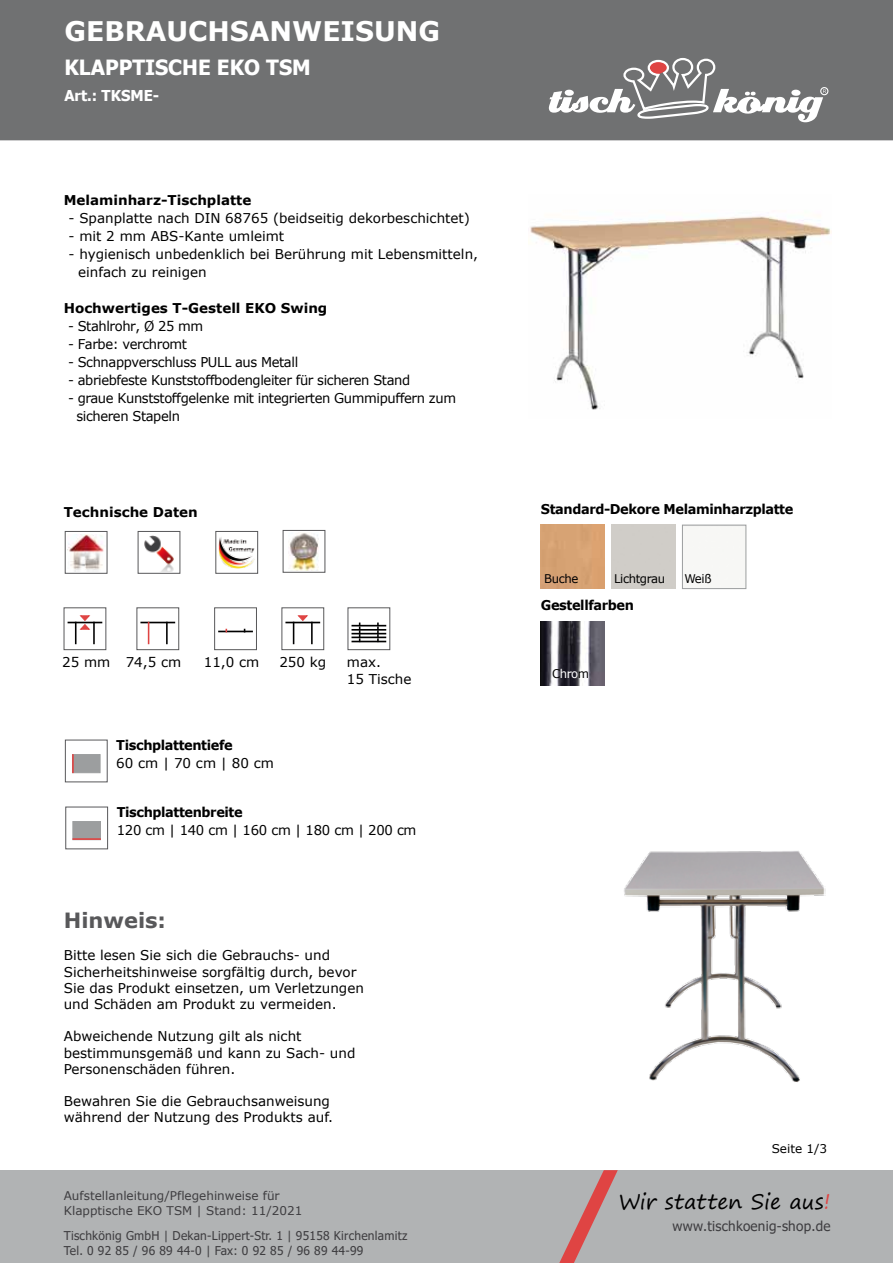
<style>
.page{position:relative;width:893px;height:1263px;background:#fff}
.page>*{position:absolute;margin:0;border:0;box-sizing:border-box;transform-origin:0 0}
.t1{font:700 27px "Verdana";color:#fff}
.t2{font:700 21px "Tahoma";color:#fff}
.t3{font:21px "Segoe Print";letter-spacing:.005em;color:#000}
.t4{font:700 21px "Verdana";color:#58585a}
.t5{font:700 15px "Tahoma";color:#fff}
.t6{font:13.65px "Tahoma";letter-spacing:.02em;color:#3e3d40}
.t7{font:13.5px/16.2px "Verdana";color:#000}
.t8{font:13.5px/18px "Verdana";letter-spacing:-.03em;color:#000}
.t9{font:700 13.5px "Verdana";letter-spacing:-.03em;color:#000;scale:.96 1}
.t10{font:700 13.5px "Verdana";color:#000}
.t11{font:13.5px "Verdana";letter-spacing:-.02em;color:#000}
.t12{font:12.15px/15px "Tahoma";letter-spacing:.02em;color:#3e3d40}
.t13{font:12px/14.4px "Verdana";color:#3e3d40}
.t14{font:12px "Verdana";letter-spacing:-.03em;color:#000}
.t15{font:12px "Verdana";letter-spacing:-.04em;color:#fff}
.s1{color:#000}
.s2{color:#df4443}
</style>
<div class="page">
<div style="left:0;top:1170px;width:893px;height:93px;background:#b1b3b4"></div>
<div style="left:0;top:0;width:893px;height:140px;background:#707172"></div>
<svg style="left:559px;top:1170px;width:59px;height:93px;background:#bc9898"></svg>
<div style="left:820px;top:87px;width:8px;height:8px;border:1px solid #fff;border-radius:50%"></div>
<svg style="left:549px;top:57px;width:277px;height:65px"></svg>
<div style="left:682px;top:525px;width:64px;height:64px;border:1px solid #9c9e9f"></div>
<img style="left:541px;top:621px;width:63px;height:64px">
<div style="left:214px;top:607px;width:43px;height:43px;background:#fff;border:1px solid #58585a"></div>
<hr style="left:218px;top:631px;width:35px;height:1px;background:#000">
<svg style="left:348px;top:607px;width:42px;height:43px"></svg>
<hr style="left:351px;top:641px;width:35px;height:1px;background:#000">
<hr style="left:351px;top:636px;width:35px;height:2px;background:#000">
<hr style="left:351px;top:633px;width:35px;height:1px;background:#000">
<hr style="left:351px;top:629px;width:35px;height:2px;background:#000">
<svg style="left:359px;top:622px;width:1px;height:19px"></svg>
<svg style="left:377px;top:622px;width:2px;height:19px"></svg>
<hr style="left:351px;top:625px;width:35px;height:1px;background:#000">
<div style="left:215px;top:531px;width:43px;height:43px;background:#fff;border:1px solid #58585a"></div>
<img style="left:219px;top:537px;width:36px;height:32px">
<div style="left:138px;top:531px;width:42px;height:43px;background:#fff;border:1px solid #58585a"></div>
<img style="left:144px;top:536px;width:30px;height:36px">
<div style="left:65px;top:531px;width:42px;height:43px;background:#fff;border:1px solid #58585a"></div>
<img style="left:68px;top:534px;width:36px;height:38px">
<div style="left:137px;top:607px;width:42px;height:43px;background:#fff;border:1px solid #58585a"></div>
<hr style="left:166px;top:622px;width:2px;height:22px;background:#000">
<hr style="left:140px;top:622px;width:35px;height:1px;background:#000">
<svg style="left:148px;top:622px;width:1px;height:22px"></svg>
<div style="left:282px;top:607px;width:42px;height:43px;background:#fff;border:1px solid #58585a"></div>
<hr style="left:311px;top:622px;width:2px;height:22px;background:#000">
<hr style="left:285px;top:622px;width:35px;height:1px;background:#000">
<svg style="left:293px;top:615px;width:16px;height:29px"></svg>
<div style="left:64px;top:607px;width:42px;height:43px;background:#fff;border:1px solid #58585a"></div>
<hr style="left:75px;top:622px;width:2px;height:22px;background:#000">
<hr style="left:93px;top:622px;width:2px;height:22px;background:#000">
<hr style="left:68px;top:622px;width:34px;height:1px;background:#000">
<svg style="left:79px;top:615px;width:12px;height:15px"></svg>
<img style="left:288px;top:533px;width:31px;height:38px">
<div style="left:283px;top:530px;width:42px;height:43px;border:1px solid #58585a"></div>
<div style="left:65px;top:807px;width:43px;height:42px;background:#fff;border:1px solid #58585a"></div>
<div style="left:72px;top:821px;width:29px;height:19px;background:#9c9e9f;border:1px solid #9c9e9f"></div>
<hr style="left:72px;top:838px;width:29px;height:2px;background:#df4443">
<div style="left:65px;top:740px;width:43px;height:42px;background:#fff;border:1px solid #58585a"></div>
<div style="left:72px;top:754px;width:28px;height:19px;background:#9c9e9f"></div>
<svg style="left:72px;top:754px;width:2px;height:19px"></svg>
<img style="left:624px;top:851px;width:201px;height:231px">
<img style="left:530px;top:216px;width:301px;height:194px">
<h1 class="t1" style="left:64px;top:12px;width:377px">GEBRAUCHSANWEISUNG</h1>
<h2 class="t2" style="left:64px;top:53px;width:248px">KLAPPTISCHE EKO TSM</h2>
<p class="t5" style="left:64px;top:85px;width:96px">Art.: TKSME-</p>
<p class="t10" style="left:64px;top:191px;width:189px">Melaminharz-Tischplatte</p>
<p class="t7" style="left:69px;top:210px;width:403px">- Spanplatte nach DIN 68765 (beidseitig dekorbeschichtet)</p>
<p class="t7" style="left:69px;top:228px;width:217px">- mit 2 mm ABS-Kante umleimt</p>
<p class="t7" style="left:78px;top:245px;width:402px;line-height:18px;text-indent:-10px">- hygienisch unbedenklich bei Berührung mit Lebensmitteln, einfach zu reinigen</p>
<p class="t10" style="left:64px;top:299px;width:265px">Hochwertiges T-Gestell EKO Swing</p>
<p class="t8" style="left:68px;top:317px;width:137px">- Stahlrohr, Ø 25 mm</p>
<p class="t8" style="left:68px;top:335px;width:121px">- Farbe: verchromt</p>
<p class="t8" style="left:68px;top:353px;width:232px">- Schnappverschluss PULL aus Metall</p>
<p class="t8" style="left:68px;top:371px;width:344px">- abriebfeste Kunststoffbodengleiter für sicheren Stand</p>
<p class="t8" style="left:76px;top:389px;width:381px;text-indent:-8px">- graue Kunststoffgelenke mit integrierten Gummipuffern zum sicheren Stapeln</p>
<p class="t10" style="left:64px;top:503px;width:136px">Technische Daten</p>
<p class="t7" style="left:62px;top:654px;width:50px">25 mm</p>
<p class="t7" style="left:126px;top:654px;width:57px">74,5 cm</p>
<p class="t7" style="left:204px;top:654px;width:57px">11,0 cm</p>
<p class="t7" style="left:279px;top:654px;width:48px">250 kg</p>
<p class="t7" style="left:347px;top:654px;width:66px">max.<br>15 Tische</p>
<p class="t9" style="left:116px;top:735px;width:123px">Tischplattentiefe</p>
<p class="t7" style="left:116px;top:755px;width:159px">60 cm | 70 cm | 80 cm</p>
<p class="t9" style="left:117px;top:802px;width:133px">Tischplattenbreite</p>
<p class="t11" style="left:117px;top:821px;width:301px">120 cm | 140 cm | 160 cm | 180 cm | 200 cm</p>
<h2 class="t4" style="left:64px;top:905px;width:104px">Hinweis:</h2>
<p class="t7" style="left:64px;top:947px;width:302px">Bitte lesen Sie sich die Gebrauchs- und Sicherheitshinweise sorgfältig durch, bevor Sie das Produkt einsetzen, um Verletzungen und Schäden am Produkt zu vermeiden.</p>
<p class="t7" style="left:64px;top:1028px;width:293px">Abweichende Nutzung gilt als nicht bestimmunsgemäß und kann zu Sach- und<br>Personenschäden führen.</p>
<p class="t7" style="left:64px;top:1093px;width:271px">Bewahren Sie die Gebrauchsanweisung während der Nutzung des Produkts auf.</p>
<p class="t13" style="left:64px;top:1189px;width:240px">Aufstellanleitung/Pflegehinweise für<br>Klapptische EKO TSM | Stand: 11/2021</p>
<p class="t12" style="left:64px;top:1229px;width:345px">Tischkönig GmbH | Dekan-Lippert-Str. 1 | 95158 Kirchenlamitz<br>Tel. 0 92 85 / 96 89 44-0 | Fax: 0 92 85 / 96 89 44-99</p>
<p class="t9" style="left:541px;top:499px;width:264px">Standard-Dekore Melaminharzplatte</p>
<p class="t14" style="left:544px;top:570px;width:36px">Buche</p>
<p class="t14" style="left:614px;top:570px;width:53px">Lichtgrau</p>
<p class="t14" style="left:684px;top:570px;width:29px">Weiß</p>
<p class="t9" style="left:541px;top:596px;width:98px">Gestellfarben</p>
<p class="t15" style="left:552px;top:665px;width:38px"><span class="s1">C</span>hro<span class="s1">m</span></p>
<p class="t14" style="left:772px;top:1140px;width:57px">Seite 1/3</p>
<h2 class="t3" style="left:619px;top:1183px;width:213px">Wir statten Sie aus<span class="s2">!</span></h2>
<p class="t6" style="left:673px;top:1217px;width:159px">www.tischkoenig-shop.de</p>
</div>
